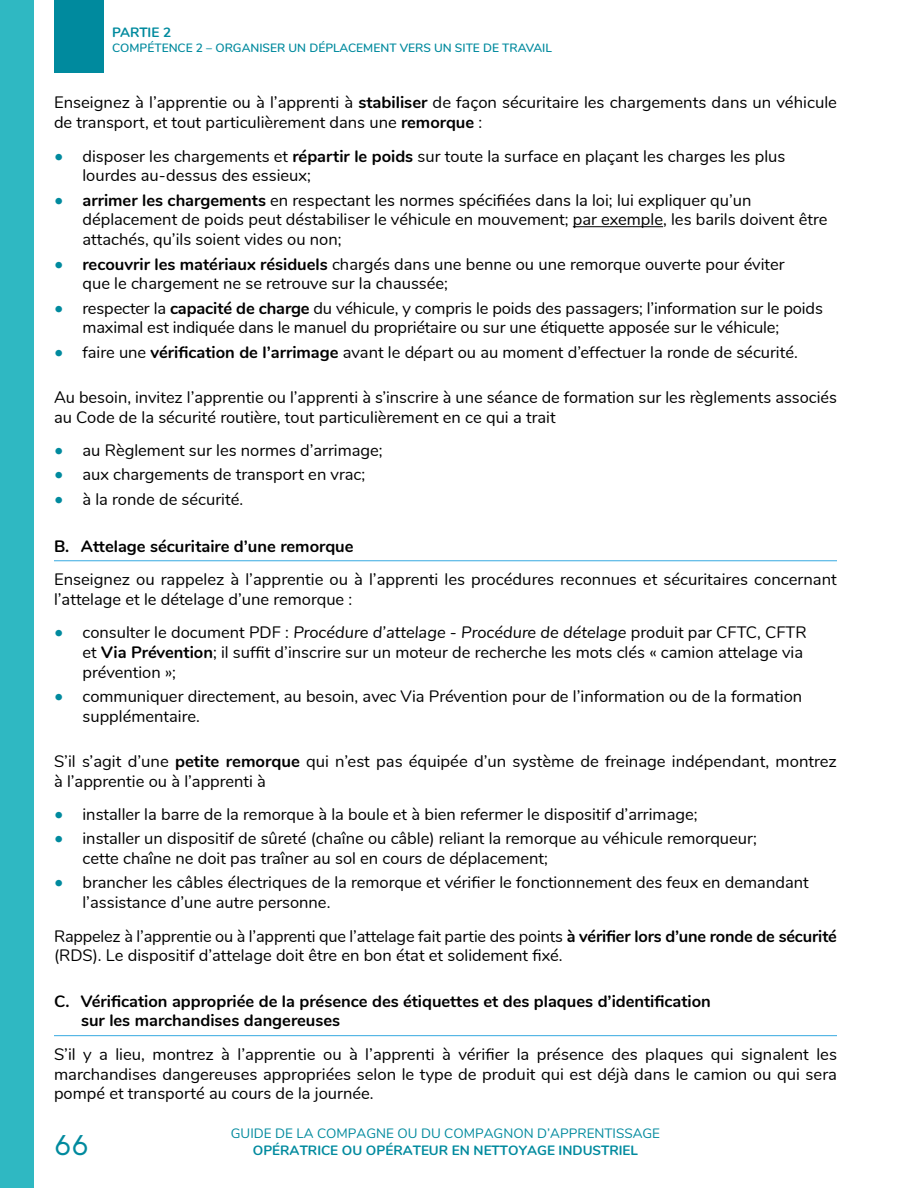
<style>
.page{position:relative;width:918px;height:1188px;background:#fff}
.page>*{position:absolute;margin:0;border:0;box-sizing:border-box;transform-origin:0 0}
.t1{font:28.5px "Solomon Sans Normal";color:#008a9e}
.t2{font:16.5px/19.8px "Nunito";color:#000}
.t3{font:700 16.5px/19.8px "Nunito";color:#000}
.t4{font:700 13.5px "Nunito";color:#008a9e}
.t5{font:13.5px "Nunito";color:#008a9e}
.t6{font:600 12px "Nunito";color:#008a9e}
.s1{font-weight:700}
.s2{font-size:18px;color:#008a9e}
.s3{font-style:italic}
</style>
<div class="page">
<div style="left:54px;top:0;width:49px;height:73px;background:#008a9e"></div>
<div style="left:0;top:0;width:34px;height:1188px;background:#2fb8c2"></div>
<hr style="left:573px;top:226px;width:90px;height:1px;background:#000">
<hr style="left:54px;top:561px;width:783px;height:1px;background:#36a9e1">
<hr style="left:54px;top:1035px;width:783px;height:1px;background:#36a9e1">
<p class="t4" style="left:112px;top:23px;width:60px">PARTIE 2</p>
<p class="t6" style="left:112px;top:39px;width:440px">COMPÉTENCE 2 – ORGANISER UN DÉPLACEMENT VERS UN SITE DE TRAVAIL</p>
<p class="t2" style="left:54px;top:92px;width:785px">Enseignez à l’apprentie ou à l’apprenti à <span class="s1">stabiliser</span> de façon sécuritaire les chargements dans un véhicule de transport, et tout particulièrement dans une <span class="s1">remorque</span> :</p>
<p class="t2" style="left:82px;top:145px;width:704px;text-indent:-28px"><span class="s2">•</span> disposer les chargements et <span class="s1">répartir le poids</span> sur toute la surface en plaçant les charges les plus lourdes au-dessus des essieux;</p>
<p class="t2" style="left:82px;top:189px;width:746px;text-indent:-28px"><span class="s2">•</span> <span class="s1">arrimer les chargements</span> en respectant les normes spécifiées dans la loi; lui expliquer qu’un déplacement de poids peut déstabiliser le véhicule en mouvement; par exemple, les barils doivent être attachés, qu’ils soient vides ou non;</p>
<p class="t2" style="left:82px;top:253px;width:704px;text-indent:-28px"><span class="s2">•</span> <span class="s1">recouvrir les matériaux résiduels</span> chargés dans une benne ou une remorque ouverte pour éviter que le chargement ne se retrouve sur la chaussée;</p>
<p class="t2" style="left:82px;top:297px;width:742px;text-indent:-28px"><span class="s2">•</span> respecter la <span class="s1">capacité de charge</span> du véhicule, y compris le poids des passagers; l’information sur le poids maximal est indiquée dans le manuel du propriétaire ou sur une étiquette apposée sur le véhicule;</p>
<p class="t2" style="left:54px;top:341px;width:745px"><span class="s2">•</span> faire une <span class="s1">vérification de l’arrimage</span> avant le départ ou au moment d’effectuer la ronde de sécurité.</p>
<p class="t2" style="left:54px;top:387px;width:785px">Au besoin, invitez l’apprentie ou l’apprenti à s’inscrire à une séance de formation sur les règlements associés au Code de la sécurité routière, tout particulièrement en ce qui a trait</p>
<p class="t2" style="left:54px;top:440px;width:330px"><span class="s2">•</span> au Règlement sur les normes d’arrimage;</p>
<p class="t2" style="left:54px;top:464px;width:313px"><span class="s2">•</span> aux chargements de transport en vrac;</p>
<p class="t2" style="left:54px;top:488px;width:191px"><span class="s2">•</span> à la ronde de sécurité.</p>
<h5 class="t3" style="left:54px;top:535px;width:301px">B. Attelage sécuritaire d’une remorque</h5>
<p class="t2" style="left:54px;top:568px;width:784px">Enseignez ou rappelez à l’apprentie ou à l’apprenti les procédures reconnues et sécuritaires concernant l’attelage et le dételage d’une remorque :</p>
<p class="t2" style="left:82px;top:621px;width:726px;text-indent:-28px"><span class="s2">•</span> consulter le document PDF : <span class="s3">Procédure d’attelage - Procédure de dételage</span> produit par CFTC, CFTR et <span class="s1">Via Prévention</span>; il suffit d’inscrire sur un moteur de recherche les mots clés « camion attelage via prévention »;</p>
<p class="t2" style="left:82px;top:685px;width:721px;text-indent:-28px"><span class="s2">•</span> communiquer directement, au besoin, avec Via Prévention pour de l’information ou de la formation supplémentaire.</p>
<p class="t2" style="left:54px;top:750px;width:785px">S’il s’agit d’une <span class="s1">petite remorque</span> qui n’est pas équipée d’un système de freinage indépendant, montrez à l’apprentie ou à l’apprenti à</p>
<p class="t2" style="left:54px;top:804px;width:645px"><span class="s2">•</span> installer la barre de la remorque à la boule et à bien refermer le dispositif d’arrimage;</p>
<p class="t2" style="left:82px;top:828px;width:676px;text-indent:-28px"><span class="s2">•</span> installer un dispositif de sûreté (chaîne ou câble) reliant la remorque au véhicule remorqueur; cette chaîne ne doit pas traîner au sol en cours de déplacement;</p>
<p class="t2" style="left:82px;top:872px;width:728px;text-indent:-28px"><span class="s2">•</span> brancher les câbles électriques de la remorque et vérifier le fonctionnement des feux en demandant l’assistance d’une autre personne.</p>
<p class="t2" style="left:54px;top:925px;width:785px">Rappelez à l’apprentie ou à l’apprenti que l’attelage fait partie des points <span class="s1">à vérifier lors d’une ronde de sécurité </span>(RDS). Le dispositif d’attelage doit être en bon état et solidement fixé.</p>
<h5 class="t3" style="left:81px;top:990px;width:631px;text-indent:-27px">C. Vérification appropriée de la présence des étiquettes et des plaques d’identification sur les marchandises dangereuses</h5>
<p class="t2" style="left:54px;top:1043px;width:785px;text-align:justify">S’il y a lieu, montrez à l’apprentie ou à l’apprenti à vérifier la présence des plaques qui signalent les marchandises dangereuses appropriées selon le type de produit qui est déjà dans le camion ou qui sera pompé et transporté au cours de la journée.</p>
<h1 class="t1" style="left:54px;top:1129px;width:36px">66</h1>
<p class="t5" style="left:231px;top:1124px;width:431px">GUIDE DE LA COMPAGNE OU DU COMPAGNON D’APPRENTISSAGE</p>
<p class="t4" style="left:253px;top:1140px;width:387px">OPÉRATRICE OU OPÉRATEUR EN NETTOYAGE INDUSTRIEL</p>
</div>
